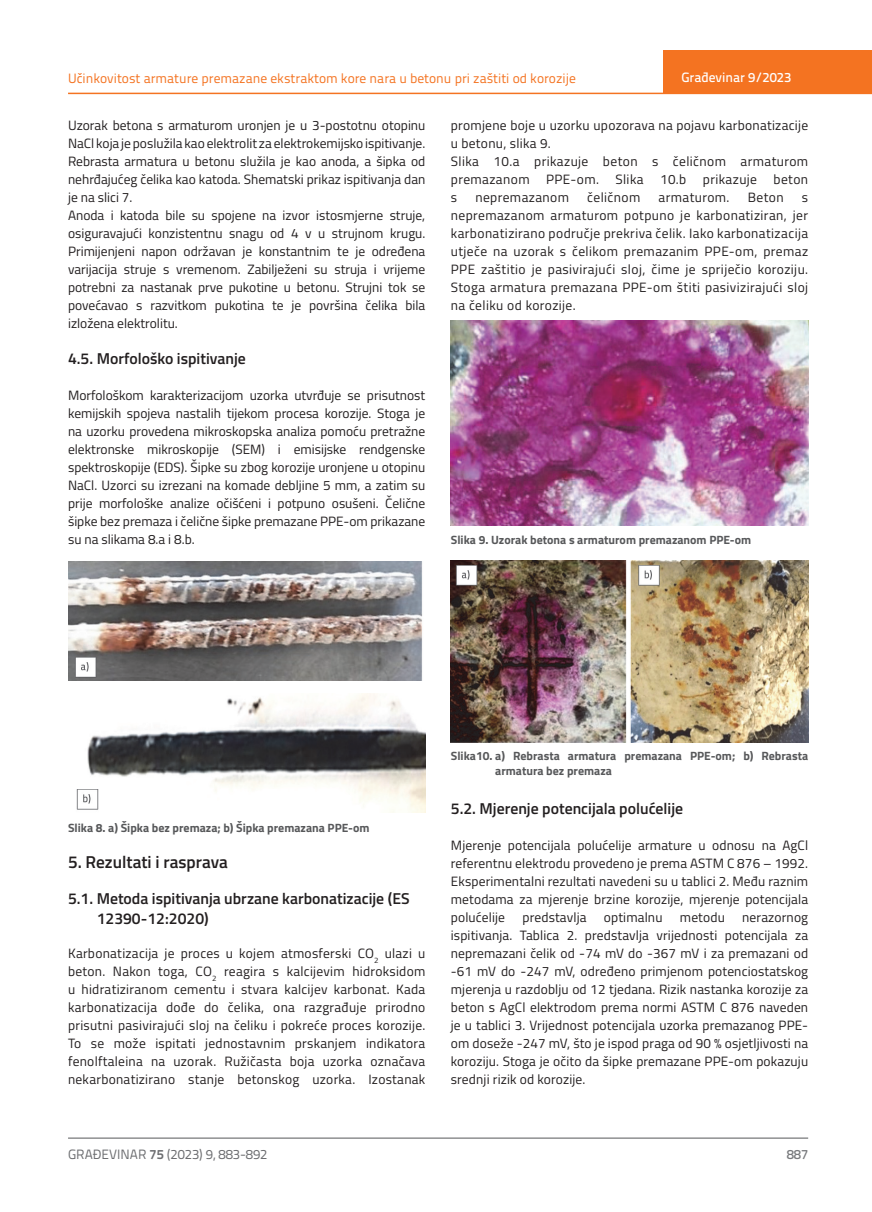
<style>
.page{position:relative;width:872px;height:1212px;background:#fff}
.page>*{position:absolute;margin:0;border:0;box-sizing:border-box;transform-origin:0 0}
.t1{font:600 17.25px "Titillium";color:#231f20}
.t2{font:600 15.75px/19.5px "Titillium";color:#231f20}
.t3{font:13.5px/18px "Titillium";color:#231f20;text-align:justify}
.t4{font:13.5px/18px "Titillium";letter-spacing:.025em;color:#231f20}
.t5{font:13.5px "Titillium Text 22 L";color:#f47321}
.t6{font:13.5px "Titillium";letter-spacing:.03em;color:#231f20}
.t7{font:13.5px "Titillium Text 22 L";color:#6c6d70}
.t8{font:500 13.5px "Titillium Text 22 L";color:#fff}
.t9{font:500 13.5px "Titillium Text 22 L";color:#787a7d}
.t10{font:700 12px/15px "Titillium";color:#57585a}
.s1{font-weight:700}
</style>
<div class="page">
<hr style="left:68px;top:93px;width:804px;height:1px;background:#f47321">
<div style="left:663px;top:50px;width:209px;height:44px;background:#f47321"></div>
<hr style="left:68px;top:1138px;width:740px;height:1px;background:#57585a">
<img style="left:69px;top:562px;width:353px;height:118px">
<img style="left:76px;top:693px;width:350px;height:119px">
<img style="left:451px;top:321px;width:357px;height:205px">
<img style="left:451px;top:561px;width:357px;height:181px">
<p class="t5" style="left:68px;top:68px;width:509px">Učinkovitost armature premazane ekstraktom kore nara u betonu pri zaštiti od korozije</p>
<p class="t3" style="left:68px;top:115px;width:359px;text-align:left">Uzorak betona s armaturom uronjen je u 3-postotnu otopinu NaCl koja je poslužila kao elektrolit za elektrokemijsko ispitivanje.<br>Rebrasta armatura u betonu služila je kao anoda, a šipka od nehrđajućeg čelika kao katoda. Shematski prikaz ispitivanja dan je na slici 7.<br>Anoda i katoda bile su spojene na izvor istosmjerne struje, osiguravajući konzistentnu snagu od 4 v u strujnom krugu.<br>Primijenjeni napon održavan je konstantnim te je određena varijacija struje s vremenom. Zabilježeni su struja i vrijeme potrebni za nastanak prve pukotine u betonu. Strujni tok se povećavao s razvitkom pukotina te je površina čelika bila izložena elektrolitu.</p>
<p class="t2" style="left:68px;top:348px;width:179px">4.5. Morfološko ispitivanje</p>
<p class="t3" style="left:68px;top:385px;width:359px">Morfološkom karakterizacijom uzorka utvrđuje se prisutnost kemijskih spojeva nastalih tijekom procesa korozije. Stoga je na uzorku provedena mikroskopska analiza pomoću pretražne elektronske mikroskopije (SEM) i emisijske rendgenske spektroskopije (EDS). Šipke su zbog korozije uronjene u otopinu NaCl. Uzorci su izrezani na komade debljine 5 mm, a zatim su prije morfološke analize očišćeni i potpuno osušeni. Čelične šipke bez premaza i čelične šipke premazane PPE-om prikazane su na slikama 8.a i 8.b.</p>
<p class="t8" style="left:681px;top:67px;width:111px">Građevinar 9/2023</p>
<p class="t4" style="left:451px;top:115px;width:359px">promjene boje u uzorku upozorava na pojavu karbonatizacije u betonu, slika 9.<br>Slika 10.a prikazuje beton s čeličnom armaturom premazanom PPE-om. Slika 10.b prikazuje beton s</p>
<p class="t6" style="left:475px;top:187px;width:95px">nepremazanom</p>
<p class="t6" style="left:587px;top:187px;width:55px">čeličnom</p>
<p class="t6" style="left:658px;top:187px;width:72px">armaturom.</p>
<p class="t3" style="left:748px;top:187px;width:37px">Beton</p>
<p class="t3" style="left:451px;top:187px;width:359px;text-indent:351px">s nepremazanom armaturom potpuno je karbonatiziran, jer karbonatizirano područje prekriva čelik. Iako karbonatizacija utječe na uzorak s čelikom premazanim PPE-om, premaz PPE zaštitio je pasivirajući sloj, čime je spriječio koroziju.<br>Stoga armatura premazana PPE-om štiti pasivizirajući sloj na čeliku od korozije.</p>
<p class="t10" style="left:451px;top:532px;width:302px">Slika 9. Uzorak betona s armaturom premazanom PPE-om</p>
<p class="t10" style="left:68px;top:820px;width:303px">Slika 8. a) Šipka bez premaza; b) Šipka premazana PPE-om</p>
<p class="t1" style="left:68px;top:849px;width:161px">5. Rezultati i rasprava</p>
<p class="t2" style="left:97px;top:888px;width:314px;text-indent:-29px">5.1. Metoda ispitivanja ubrzane karbonatizacije (ES<br>12390-12:2020)</p>
<p class="t3" style="left:68px;top:944px;width:359px">Karbonatizacija je proces u kojem atmosferski CO<sub>2</sub> ulazi u beton. Nakon toga, CO<sub>2</sub> reagira s kalcijevim hidroksidom u hidratiziranom cementu i stvara kalcijev karbonat. Kada karbonatizacija dođe do čelika, ona razgrađuje prirodno prisutni pasivirajući sloj na čeliku i pokreće proces korozije.<br>To se može ispitati jednostavnim prskanjem indikatora fenolftaleina na uzorak. Ružičasta boja uzorka označava nekarbonatizirano stanje betonskog uzorka. Izostanak</p>
<p class="t10" style="left:495px;top:748px;width:314px;text-indent:-44px">Slika10. a) Rebrasta armatura premazana PPE-om; b) Rebrasta armatura bez premaza</p>
<p class="t2" style="left:451px;top:798px;width:234px">5.2. Mjerenje potencijala polućelije</p>
<p class="t3" style="left:451px;top:836px;width:359px">Mjerenje potencijala polućelije armature u odnosu na AgCl referentnu elektrodu provedeno je prema ASTM C 876 – 1992.<br>Eksperimentalni rezultati navedeni su u tablici 2. Među raznim metodama za mjerenje brzine korozije, mjerenje potencijala polućelije</p>
<p class="t3" style="left:522px;top:908px;width:66px">predstavlja</p>
<p class="t3" style="left:604px;top:908px;width:60px">optimalnu</p>
<p class="t3" style="left:680px;top:908px;width:46px">metodu</p>
<p class="t3" style="left:451px;top:908px;width:359px;text-indent:291px">nerazornog ispitivanja. Tablica 2. predstavlja vrijednosti potencijala za nepremazani čelik od -74 mV do -367 mV i za premazani od -61 mV do -247 mV, određeno primjenom potenciostatskog mjerenja u razdoblju od 12 tjedana. Rizik nastanka korozije za beton s AgCl elektrodom prema normi ASTM C 876 naveden je u tablici 3. Vrijednost potencijala uzorka premazanog PPE&shy;om doseže -247 mV, što je ispod praga od 90 % osjetljivosti na koroziju. Stoga je očito da šipke premazane PPE-om pokazuju srednji rizik od korozije.</p>
<p class="t7" style="left:68px;top:1144px;width:201px">GRAĐEVINAR <span class="s1">75</span> (2023) 9, 883-892</p>
<p class="t9" style="left:786px;top:1144px;width:23px">887</p>
</div>
